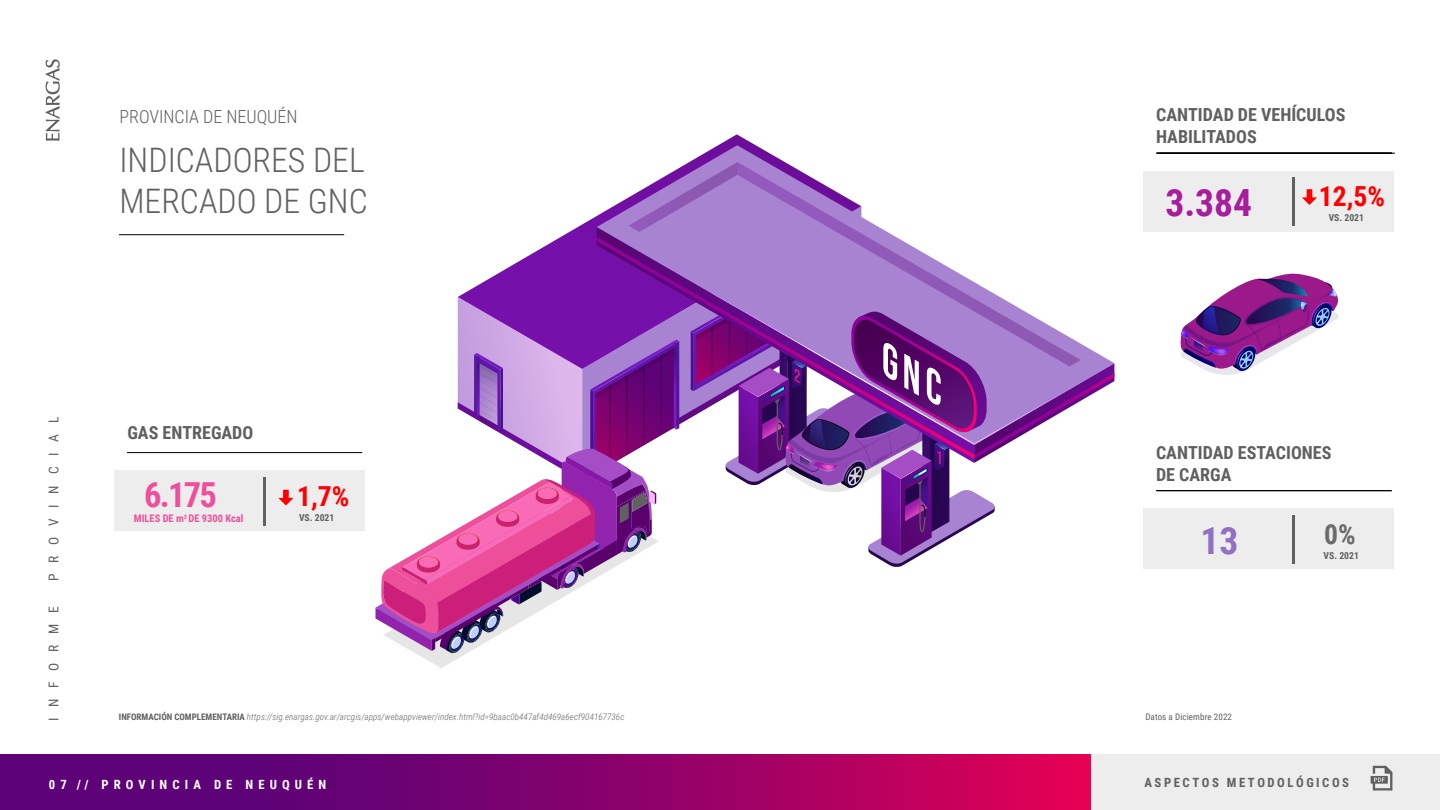
<style>
.page{position:relative;width:1440px;height:810px;background:#fff}
.page>*{position:absolute;margin:0;border:0;box-sizing:border-box;transform-origin:0 0}
.t1{font:700 37.5px "Roboto Condensed";color:#a81d9b}
.t2{font:700 37.5px "Roboto Condensed";color:#916fc1}
.t3{font:700 34.5px "Roboto Condensed";color:#ed4f9a}
.t4{font:300 33.75px/40.5px "Roboto Condensed";color:#606060}
.t5{font:700 27.6px "Roboto Condensed";color:#f00}
.t6{font:700 27.6px "Roboto Condensed";color:#6b6b6b}
.t7{font:700 18px/21.6px "Roboto Condensed";color:#606060}
.t8{font:300 18px "Roboto Condensed";color:#606060}
.t9{font:13.5px "Roboto Condensed";letter-spacing:.8em;color:#606060}
.t10{font:700 12.75px "Roboto Condensed";letter-spacing:.4em;color:#fff}
.t11{font:700 12.75px "Roboto Condensed";letter-spacing:.2em;color:#606060}
.t12{font:700 10.5px "Roboto Condensed";color:#ed4f9a}
.t13{font:700 9.68px "Roboto Condensed";color:#606060}
.t14{font:italic 300 9px "Roboto Condensed";letter-spacing:.01em;color:#606060}
.t15{font:9px "Roboto Condensed";letter-spacing:.01em;color:#606060}
.s1{font-weight:700;font-style:normal}
</style>
<div class="page">
<div style="left:1143px;top:171px;width:250px;height:61px;background:#ededed"></div>
<svg style="left:0;top:754px;width:1092px;height:56px;background:#8a016b"></svg>
<hr style="left:1156px;top:153px;width:235px;height:1px;background:#000">
<div style="left:1143px;top:508px;width:250px;height:61px;background:#ededed"></div>
<div style="left:1092px;top:754px;width:348px;height:56px;background:#ededed"></div>
<hr style="left:119px;top:234px;width:225px;height:1px;background:#000">
<svg style="left:458px;top:134px;width:297px;height:163px"></svg>
<svg style="left:1180px;top:273px;width:159px;height:102px"></svg>
<svg style="left:375px;top:297px;width:284px;height:371px"></svg>
<svg style="left:597px;top:145px;width:188px;height:82px"></svg>
<svg style="left:597px;top:227px;width:83px;height:218px;background:#81259c"></svg>
<svg style="left:628px;top:232px;width:109px;height:192px;background:#8643ae"></svg>
<svg style="left:737px;top:162px;width:232px;height:117px"></svg>
<svg style="left:628px;top:162px;width:109px;height:70px;background:#a981cd"></svg>
<svg style="left:691px;top:279px;width:423px;height:288px"></svg>
<svg style="left:1371px;top:766px;width:22px;height:25px"></svg>
<hr style="left:1160px;top:153px;width:235px;height:1px;background:#000">
<hr style="left:1157px;top:490px;width:235px;height:1px;background:#000">
<svg style="left:1302px;top:189px;width:15px;height:16px"></svg>
<hr style="left:1293px;top:177px;width:2px;height:49px;background:#606060">
<hr style="left:1293px;top:515px;width:2px;height:48px;background:#606060">
<div style="left:114px;top:470px;width:250px;height:61px;background:#ededed"></div>
<hr style="left:127px;top:452px;width:235px;height:1px;background:#000">
<hr style="left:263px;top:477px;width:2px;height:49px;background:#606060">
<hr style="left:1156px;top:490px;width:235px;height:1px;background:#000">
<svg style="left:46px;top:59px;width:14px;height:82px"></svg>
<svg style="left:279px;top:490px;width:14px;height:15px"></svg>
<h3 class="t8" style="left:119px;top:104px;width:180px">PROVINCIA DE NEUQUÉN</h3>
<h3 class="t4" style="left:119px;top:139px;width:250px">INDICADORES DEL<br>MERCADO DE GNC</h3>
<h3 class="t9" style="left:44px;top:581px;width:166px;rotate:-90deg">PROVINCIAL</h3>
<h3 class="t9" style="left:44px;top:721px;width:117px;rotate:-90deg">INFORME</h3>
<h3 class="t7" style="left:127px;top:421px;width:127px">GAS ENTREGADO</h3>
<h2 class="t3" style="left:144px;top:471px;width:74px">6.175</h2>
<p class="t12" style="left:134px;top:511px;width:111px">MILES DE m<sup>3</sup> DE 9300 Kcal</p>
<h3 class="t5" style="left:297px;top:477px;width:54px">1,7%</h3>
<p class="t13" style="left:299px;top:511px;width:37px">VS. 2021</p>
<p class="t14" style="left:119px;top:711px;width:507px"><span class="s1">INFORMACIÓN COMPLEMENTARIA</span> https://sig.enargas.gov.ar/arcgis/apps/webappviewer/index.html?id=9baac0b447af4d469a6ecf904167736c</p>
<h3 class="t10" style="left:49px;top:775px;width:279px">07 // PROVINCIA DE NEUQUÉN</h3>
<h3 class="t7" style="left:1156px;top:103px;width:191px">CANTIDAD DE VEHÍCULOS<br>HABILITADOS</h3>
<h1 class="t1" style="left:1165px;top:177px;width:88px">3.384</h1>
<h3 class="t5" style="left:1319px;top:177px;width:68px">12,5%</h3>
<p class="t13" style="left:1329px;top:211px;width:37px">VS. 2021</p>
<h3 class="t7" style="left:1156px;top:441px;width:177px">CANTIDAD ESTACIONES<br>DE CARGA</h3>
<h1 class="t2" style="left:1201px;top:514px;width:39px">13</h1>
<p class="t15" style="left:1145px;top:711px;width:88px">Datos a Diciembre 2022</p>
<h3 class="t6" style="left:1324px;top:514px;width:33px">0%</h3>
<p class="t13" style="left:1324px;top:549px;width:37px">VS. 2021</p>
<h3 class="t11" style="left:1144px;top:773px;width:206px">ASPECTOS METODOLÓGICOS</h3>
</div>
